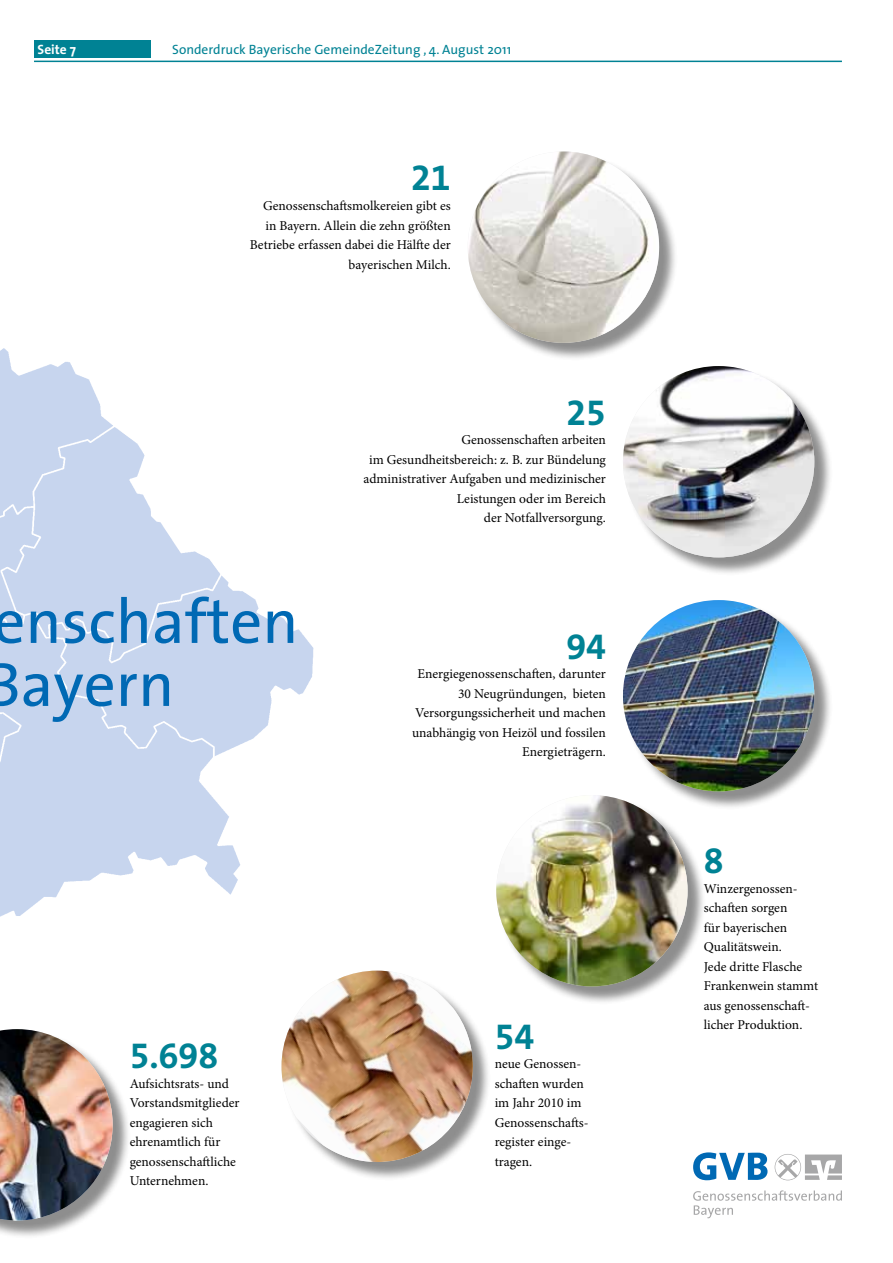
<style>
.page{position:relative;width:893px;height:1263px;background:#fff}
.page>*{position:absolute;margin:0;border:0;box-sizing:border-box;transform-origin:0 0}
.t1{font:63px/63px "The Sans 5";color:#0069b4}
.t2{font:36px "The Sans 7 Bold Expert";color:#008294}
.t3{font:13.5px/19.5px "Minion Pro";color:#000;text-align:right}
.t4{font:13.5px "The Sans 5";color:#008294}
.t5{font:13.5px "The Sans 7 Bold Plain";color:#fff}
</style>
<div class="page">
<img style="left:0;top:348px;width:314px;height:569px">
<div style="left:498px;top:797px;width:208px;height:208px;background:#000;opacity:.45"></div>
<img style="left:496px;top:795px;width:192px;height:191px;border-radius:96px">
<div style="left:625px;top:368px;width:208px;height:208px;background:#000;opacity:.45"></div>
<img style="left:623px;top:366px;width:191px;height:191px;border-radius:96px">
<div style="left:284px;top:973px;width:208px;height:208px;background:#000;opacity:.45"></div>
<img style="left:281px;top:971px;width:192px;height:191px">
<div style="left:625px;top:602px;width:208px;height:208px;background:#000;opacity:.45"></div>
<img style="left:623px;top:600px;width:191px;height:191px;border-radius:96px">
<div style="left:0;top:1031px;width:131px;height:208px;background:#000;opacity:.45"></div>
<img style="left:0;top:1029px;width:113px;height:191px">
<div style="left:470px;top:154px;width:208px;height:208px;background:#000;opacity:.45"></div>
<img style="left:468px;top:152px;width:191px;height:191px;border-radius:96px">
<div style="left:34px;top:40px;width:117px;height:17px;background:#008294"></div>
<hr style="left:34px;top:61px;width:808px;height:1px;background:#008294">
<svg style="left:693px;top:1190px;width:149px;height:28px"></svg>
<svg style="left:693px;top:1152px;width:74px;height:28px"></svg>
<svg style="left:775px;top:1154px;width:67px;height:26px"></svg>
<p class="t5" style="left:38px;top:38px;width:40px">Seite 7</p>
<p class="t4" style="left:172px;top:38px;width:340px">Sonderdruck Bayerische GemeindeZeitung , 4. August 2011</p>
<h2 class="t2" style="left:411px;top:148px;width:41px">21</h2>
<p class="t3" style="left:250px;top:196px;width:202px">Genossenschaftsmolkereien gibt es in Bayern. Allein die zehn größten<br>Betriebe erfassen dabei die Hälfte der bayerischen Milch.</p>
<h2 class="t2" style="left:566px;top:382px;width:41px">25</h2>
<p class="t3" style="left:363px;top:430px;width:244px">Genossenschaften arbeiten<br>im Gesundheitsbereich: z. B. zur Bündelung administrativer Aufgaben und medizinischer Leistungen oder im Bereich<br>der Notfallversorgung.</p>
<h1 class="t1" style="left:-15px;top:588px;width:315px">enschaften<br>Bayern</h1>
<h2 class="t2" style="left:130px;top:1026px;width:90px">5.698</h2>
<p class="t3" style="left:130px;top:1074px;width:111px;text-align:left">Aufsichtsrats- und<br>Vorstandsmitglieder engagieren sich ehrenamtlich für genossenschaftliche<br>Unternehmen.</p>
<h2 class="t2" style="left:566px;top:616px;width:41px">94</h2>
<p class="t3" style="left:412px;top:664px;width:195px">Energiegenossenschaften, darunter<br>30 Neugründungen, bieten<br>Versorgungssicherheit und machen unabhängig von Heizöl und fossilen<br>Energieträgern.</p>
<h2 class="t2" style="left:495px;top:1006px;width:41px">54</h2>
<p class="t3" style="left:495px;top:1054px;width:95px;text-align:left">neue Genossen&shy;schaften wurden im Jahr 2010 im<br>Genossenschafts&shy;register einge&shy;tragen.</p>
<h2 class="t2" style="left:704px;top:831px;width:21px">8</h2>
<p class="t3" style="left:704px;top:879px;width:116px;text-align:left">Winzergenossen&shy;schaften sorgen<br>für bayerischen<br>Qualitätswein.<br>Jede dritte Flasche<br>Frankenwein stammt aus genossenschaft&shy;licher Produktion.</p>
</div>
